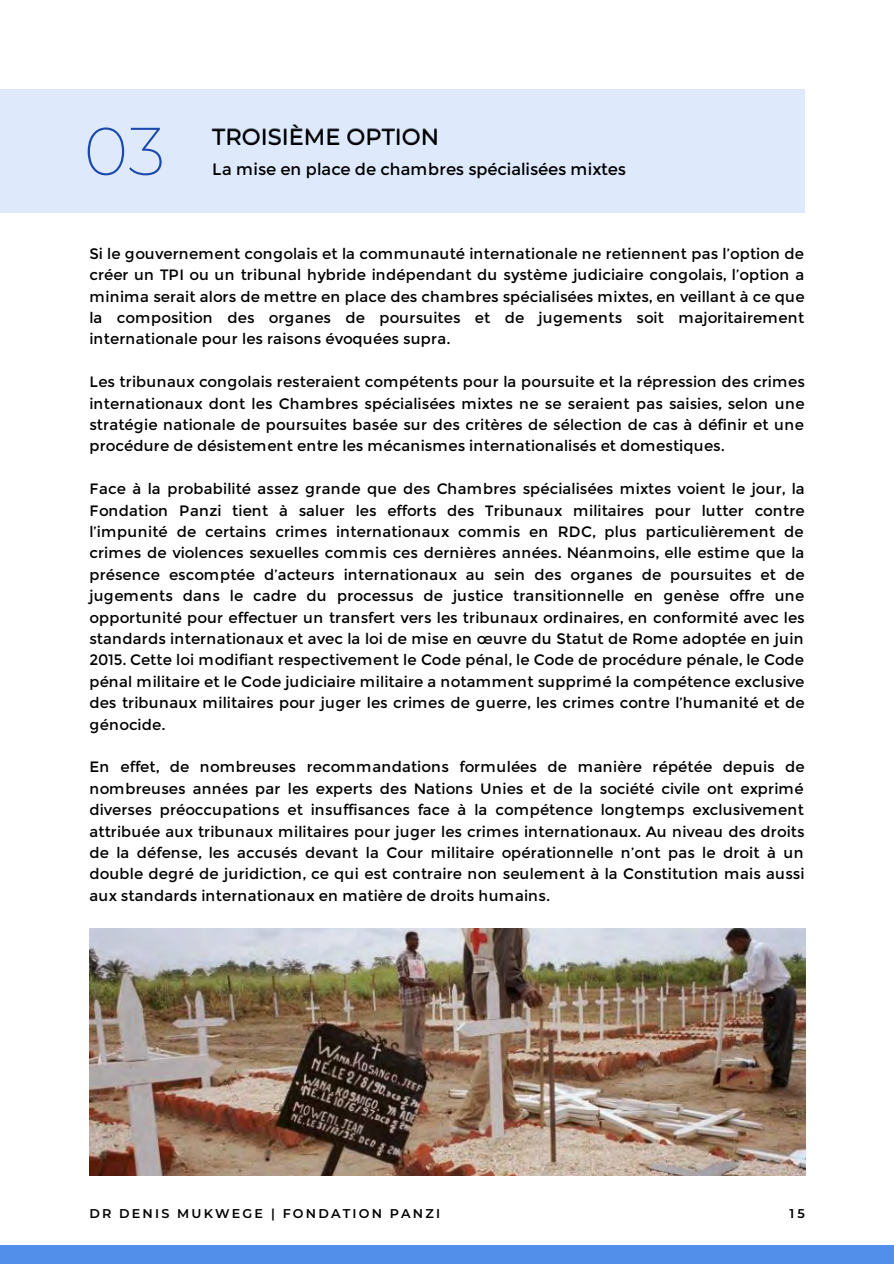
<style>
.page{position:relative;width:894px;height:1264px;background:#fff}
.page>*{position:absolute;margin:0;border:0;box-sizing:border-box;transform-origin:0 0}
.t1{font:200 67.5px "Montserrat";color:#1b48ab}
.t2{font:500 22.5px "Montserrat";color:#000}
.t3{font:16.5px "Montserrat";letter-spacing:-.005em;color:#000}
.t4{font:15px/21.5px "Montserrat";letter-spacing:.005em;color:#000;text-align:justify}
.t5{font:600 12.75px "Montserrat";letter-spacing:.17em;color:#000}
</style>
<div class="page">
<div style="left:0;top:1244px;width:893px;height:19px;background:#528feb"></div>
<div style="left:0;top:89px;width:804px;height:124px;background:#deeafc"></div>
<img style="left:89px;top:928px;width:715px;height:247px">
<h1 class="t1" style="left:84px;top:110px;width:83px">03</h1>
<h2 class="t2" style="left:212px;top:121px;width:228px">TROISIÈME OPTION</h2>
<p class="t3" style="left:212px;top:160px;width:415px">La mise en place de chambres spécialisées mixtes</p>
<p class="t4" style="left:89px;top:243px;width:716px">Si le gouvernement congolais et la communauté internationale ne retiennent pas l’option de créer un TPI ou un tribunal hybride indépendant du système judiciaire congolais, l’option a minima serait alors de mettre en place des chambres spécialisées mixtes, en veillant à ce que la composition des organes de poursuites et de jugements soit majoritairement internationale pour les raisons évoquées supra.</p>
<p class="t4" style="left:89px;top:371px;width:716px">Les tribunaux congolais resteraient compétents pour la poursuite et la répression des crimes internationaux dont les Chambres spécialisées mixtes ne se seraient pas saisies, selon une stratégie nationale de poursuites basée sur des critères de sélection de cas à définir et une procédure de désistement entre les mécanismes internationalisés et domestiques.</p>
<p class="t4" style="left:89px;top:478px;width:716px">Face à la probabilité assez grande que des Chambres spécialisées mixtes voient le jour, la Fondation Panzi tient à saluer les efforts des Tribunaux militaires pour lutter contre l’impunité de certains crimes internationaux commis en RDC, plus particulièrement de crimes de violences sexuelles commis ces dernières années. Néanmoins, elle estime que la présence escomptée d’acteurs internationaux au sein des organes de poursuites et de jugements dans le cadre du processus de justice transitionnelle en genèse offre une opportunité pour effectuer un transfert vers les tribunaux ordinaires, en conformité avec les standards internationaux et avec la loi de mise en œuvre du Statut de Rome adoptée en juin 2015. Cette loi modifiant respectivement le Code pénal, le Code de procédure pénale, le Code pénal militaire et le Code judiciaire militaire a notamment supprimé la compétence exclusive des tribunaux militaires pour juger les crimes de guerre, les crimes contre l’humanité et de génocide.</p>
<p class="t4" style="left:89px;top:756px;width:716px">En effet, de nombreuses recommandations formulées de manière répétée depuis de nombreuses années par les experts des Nations Unies et de la société civile ont exprimé diverses préoccupations et insuffisances face à la compétence longtemps exclusivement attribuée aux tribunaux militaires pour juger les crimes internationaux. Au niveau des droits de la défense, les accusés devant la Cour militaire opérationnelle n’ont pas le droit à un double degré de juridiction, ce qui est contraire non seulement à la Constitution mais aussi aux standards internationaux en matière de droits humains.</p>
<p class="t5" style="left:89px;top:1204px;width:352px">DR DENIS MUKWEGE | FONDATION PANZI</p>
<p class="t5" style="left:789px;top:1204px;width:17px">15</p>
</div>
